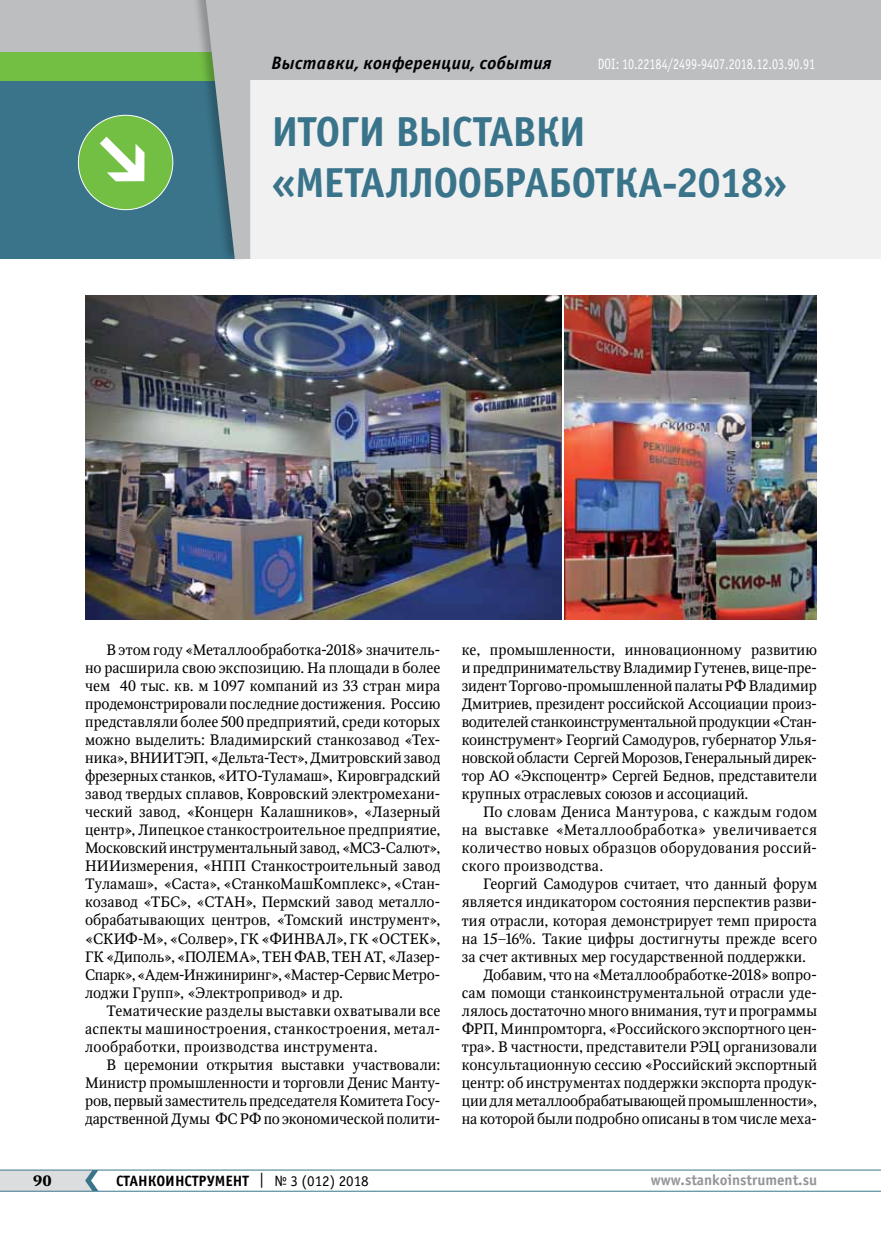
<style>
.page{position:relative;width:881px;height:1234px;background:#fff}
.page>*{position:absolute;margin:0;border:0;box-sizing:border-box;transform-origin:0 0}
.t1{font:700 42px/51px "Officina Sans C";letter-spacing:-.03em;color:#39748b}
.t2{font:italic 700 18px "Officina Sans C";letter-spacing:.015em;color:#000}
.t3{font:15px/18px "Octava";letter-spacing:.005em;color:#000;text-align:justify}
.t4{font:15px "Officina Sans C";color:#fff;scale:.8 1}
.t5{font:700 15px "Officina Sans C";color:#000}
.t6{font:700 15px "Officina Sans C";color:#939598}
.t7{font:700 15px "Octava";color:#000}
.s1{font-weight:400}
</style>
<div class="page">
<hr style="left:0;top:1190px;width:880px;height:1px;background:#39748b">
<hr style="left:0;top:1169px;width:880px;height:1px;background:#39748b">
<svg style="left:0;top:1169px;width:98px;height:21px;background:#cdd4d7"></svg>
<div style="left:0;top:0;width:880px;height:81px;background:#bcbec0"></div>
<div style="left:214px;top:81px;width:666px;height:178px;background:#f1f1f2"></div>
<div style="left:0;top:74px;width:236px;height:185px;background:#39748b"></div>
<svg style="left:77px;top:114px;width:97px;height:97px"></svg>
<div style="left:0;top:52px;width:222px;height:29px;background:#72bf44"></div>
<div style="left:190px;top:0;width:61px;height:263px;background:#000;opacity:.25"></div>
<svg style="left:206px;top:0;width:44px;height:259px"></svg>
<img style="left:564px;top:295px;width:252px;height:324px">
<img style="left:85px;top:295px;width:476px;height:324px">
<p class="t2" style="left:271px;top:53px;width:282px">Выставки, конференции, события</p>
<p class="t4" style="left:597px;top:56px;width:273px">DOI: 10.22184/2499-9407.2018.12.03.90.91</p>
<h1 class="t1" style="left:271px;top:107px;width:517px">Итоги выставки «Металлообработка-2018»</h1>
<p class="t3" style="left:85px;top:641px;width:357px;text-align:left;text-indent:21px">В этом году «Металлообработка-2018» значитель&shy;но расширила свою экспозицию. На площади в более чем 40 тыс. кв. м 1097 компаний из 33 стран мира продемонстрировали последние достижения. Россию представляли более 500 предприятий, среди которых можно выделить: Владимирский станкозавод «Тех&shy;ника», ВНИИТЭП, «Дельта-Тест», Дмитровский завод фрезерных станков, «ИТО-Туламаш», Кировградский завод твердых сплавов, Ковровский электромехани&shy;ческий завод, «Концерн Калашников», «Лазерный центр», Липецкое станкостроительное предприятие, Московский инструментальный завод, «МСЗ-Салют», НИИизмерения, «НПП Станкостроительный завод Туламаш», «Саста», «СтанкоМашКомплекс», «Стан&shy;козавод «ТБС», «СТАН», Пермский завод металло&shy;обрабатывающих центров, «Томский инструмент», «СКИФ-М», «Солвер», ГК «ФИНВАЛ», ГК «ОСТЕК», ГК «Диполь», «ПОЛЕМА», ТЕН ФАВ, ТЕН АТ, «Лазер-Спарк», «Адем-Инжиниринг», «Мастер-Сервис Метро&shy;лоджи Групп», «Электропривод» и др.</p>
<p class="t3" style="left:85px;top:1001px;width:357px;text-indent:21px">Тематические разделы выставки охватывали все аспекты машиностроения, станкостроения, метал&shy;лообработки, производства инструмента.</p>
<p class="t3" style="left:85px;top:1055px;width:357px;text-indent:21px">В церемонии открытия выставки участвовали:<br>Министр промышленности и торговли Денис Манту&shy;ров, первый заместитель председателя Комитета Госу&shy;дарственной Думы ФС РФ по экономической полити-</p>
<p class="t3" style="left:461px;top:641px;width:357px">ке, промышленности, инновационному развитию и предпринимательству Владимир Гутенев, вице-пре&shy;зидент Торгово-промышленной палаты РФ Владимир Дмитриев, президент российской Ассоциации произ&shy;водителей станкоинструментальной продукции «Стан&shy;коинструмент» Георгий Самодуров, губернатор Улья&shy;новской области Сергей Морозов, Генеральный дирек&shy;тор АО «Экспоцентр» Сергей Беднов, представители крупных отраслевых союзов и ассоциаций.</p>
<p class="t3" style="left:461px;top:803px;width:357px;text-indent:21px">По словам Дениса Мантурова, с каждым годом на выставке «Металлообработка» увеличивается количество новых образцов оборудования россий&shy;ского производства.</p>
<p class="t3" style="left:483px;top:875px;width:335px">Георгий Самодуров считает, что данный форум</p>
<p class="t3" style="left:461px;top:893px;width:357px">является индикатором состояния перспектив разви-</p>
<p class="t3" style="left:461px;top:911px;width:357px">тия отрасли, которая демонстрирует темп прироста</p>
<p class="t3" style="left:461px;top:929px;width:357px">на 15–16%. Такие цифры достигнуты прежде всего</p>
<p class="t3" style="left:461px;top:947px;width:345px">за счет активных мер государственной поддержки.</p>
<p class="t3" style="left:483px;top:965px;width:335px">Добавим, что на «Металлообработке-2018» вопро-</p>
<p class="t3" style="left:461px;top:983px;width:357px">сам помощи станкоинструментальной отрасли уде-</p>
<p class="t3" style="left:461px;top:1001px;width:356px">лялось достаточно много внимания, тут и программы</p>
<p class="t3" style="left:461px;top:1019px;width:357px">ФРП, Минпромторга, «Российского экспортного цен-</p>
<p class="t3" style="left:461px;top:1037px;width:357px">тра». В частности, представители РЭЦ организовали</p>
<p class="t3" style="left:461px;top:1055px;width:357px">консультационную сессию «Российский экспортный</p>
<p class="t3" style="left:461px;top:1073px;width:357px">центр: об инструментах поддержки экспорта продук-</p>
<p class="t3" style="left:461px;top:1091px;width:357px">ции для металлообрабатывающей промышленности»,</p>
<p class="t3" style="left:461px;top:1109px;width:357px">на которой были подробно описаны в том числе меха-</p>
<p class="t7" style="left:33px;top:1170px;width:20px">90</p>
<p class="t5" style="left:116px;top:1171px;width:254px">СТАНКОИНСТРУМЕНТ <span class="s1">| № 3 (012) 2018</span></p>
<p class="t6" style="left:650px;top:1171px;width:168px">www.stankoinstrument.su</p>
</div>
